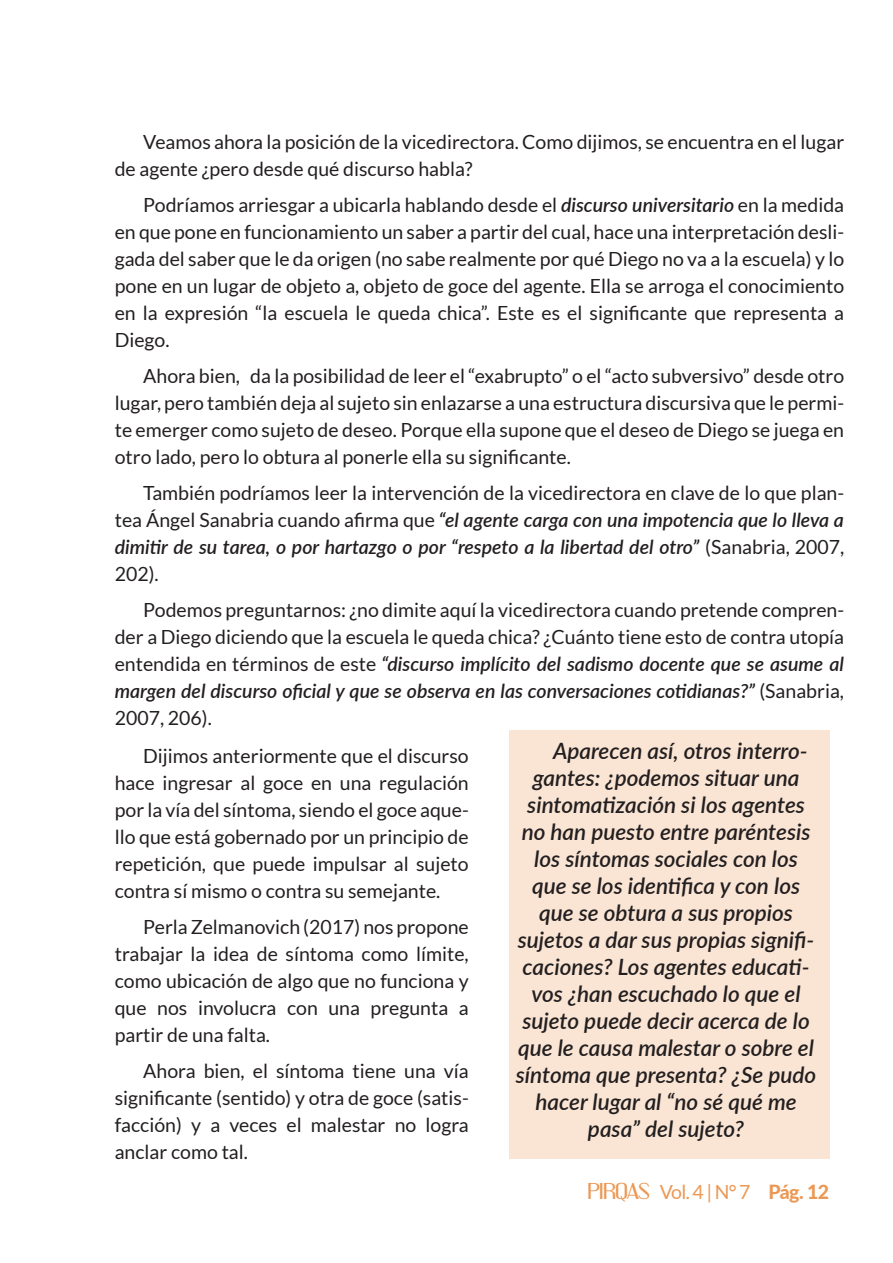
<style>
.page{position:relative;width:893px;height:1263px;background:#fff}
.page>*{position:absolute;margin:0;border:0;box-sizing:border-box;transform-origin:0 0}
.t1{font:italic 600 22.5px "Lato";color:#231f20}
.t2{font:19.5px/27px "Lato";color:#231f20;text-align:justify}
.t3{font:19.5px "Lato";color:#ec9854}
.s1{font-weight:600;font-style:italic}
.s2{font-family:"Engebrechtre Ex"}
.s3{font-weight:800}
</style>
<div class="page">
<div style="left:509px;top:731px;width:320px;height:428px;background:#fae5d4"></div>
<p class="t2" style="left:115px;top:128px;width:731px;text-indent:29px">Veamos ahora la posición de la vicedirectora. Como dijimos, se encuentra en el lugar de agente ¿pero desde qué discurso habla?</p>
<p class="t2" style="left:115px;top:191px;width:731px;text-indent:29px">Podríamos arriesgar a ubicarla hablando desde el <span class="s1">discurso universitario</span> en la medida en que pone en funcionamiento un saber a partir del cual, hace una interpretación desli&shy;gada del saber que le da origen (no sabe realmente por qué Diego no va a la escuela) y lo pone en un lugar de objeto a, objeto de goce del agente. Ella se arroga el conocimiento en la expresión “la escuela le queda chica”. Este es el significante que representa a Diego.</p>
<p class="t2" style="left:115px;top:362px;width:731px;text-indent:29px">Ahora bien, da la posibilidad de leer el “exabrupto” o el “acto subversivo” desde otro lugar, pero también deja al sujeto sin enlazarse a una estructura discursiva que le permi&shy;te emerger como sujeto de deseo. Porque ella supone que el deseo de Diego se juega en otro lado, pero lo obtura al ponerle ella su significante.</p>
<p class="t2" style="left:115px;top:479px;width:731px;text-indent:29px">También podríamos leer la intervención de la vicedirectora en clave de lo que plan&shy;tea Ángel Sanabria cuando afirma que <span class="s1">“el agente carga con una impotencia que lo lleva a dimitir de su tarea, o por hartazgo o por “respeto a la libertad del otro”</span> (Sanabria, 2007, 202).</p>
<p class="t2" style="left:115px;top:596px;width:731px;text-indent:29px">Podemos preguntarnos: ¿no dimite aquí la vicedirectora cuando pretende compren&shy;der a Diego diciendo que la escuela le queda chica? ¿Cuánto tiene esto de contra utopía entendida en términos de este <span class="s1">“discurso implícito del sadismo docente que se asume al margen del discurso oficial y que se observa en las conversaciones cotidianas?”</span> (Sanabria, 2007, 206).</p>
<p class="t2" style="left:115px;top:742px;width:356px;text-indent:29px">Dijimos anteriormente que el discurso hace ingresar al goce en una regulación por la vía del síntoma, siendo el goce aque&shy;llo que está gobernado por un principio de repetición, que puede impulsar al sujeto contra sí mismo o contra su semejante.</p>
<p class="t2" style="left:115px;top:913px;width:355px;text-indent:29px">Perla Zelmanovich (2017) nos propone trabajar la idea de síntoma como límite, como ubicación de algo que no funciona y que nos involucra con una pregunta a partir de una falta.</p>
<p class="t2" style="left:115px;top:1057px;width:356px;text-indent:29px">Ahora bien, el síntoma tiene una vía significante (sentido) y otra de goce (satis&shy;facción) y a veces el malestar no logra anclar como tal.</p>
<p class="t1" style="left:553px;top:734px;width:256px">Aparecen así, otros interro-</p>
<p class="t1" style="left:533px;top:761px;width:268px">gantes: ¿podemos situar una</p>
<p class="t1" style="left:527px;top:788px;width:279px">sintomatización si los agentes</p>
<p class="t1" style="left:522px;top:815px;width:290px">no han puesto entre paréntesis</p>
<p class="t1" style="left:534px;top:842px;width:265px">los síntomas sociales con los</p>
<p class="t1" style="left:532px;top:869px;width:270px">que se los identifica y con los</p>
<p class="t1" style="left:539px;top:896px;width:255px">que se obtura a sus propios</p>
<p class="t1" style="left:518px;top:923px;width:298px">sujetos a dar sus propias signifi-</p>
<p class="t1" style="left:523px;top:950px;width:288px">caciones? Los agentes educati-</p>
<p class="t1" style="left:531px;top:977px;width:271px">vos ¿han escuchado lo que el</p>
<p class="t1" style="left:522px;top:1004px;width:289px">sujeto puede decir acerca de lo</p>
<p class="t1" style="left:518px;top:1031px;width:297px">que le causa malestar o sobre el</p>
<p class="t1" style="left:516px;top:1058px;width:302px">síntoma que presenta? ¿Se pudo</p>
<p class="t1" style="left:535px;top:1085px;width:263px">hacer lugar al “no sé qué me</p>
<p class="t1" style="left:588px;top:1112px;width:158px">pasa” del sujeto?</p>
<p class="t3" style="left:587px;top:1181px;width:243px"><span class="s2">PIRQAS</span> Vol. 4 | N° 7 <span class="s3">Pág. 12</span></p>
</div>
